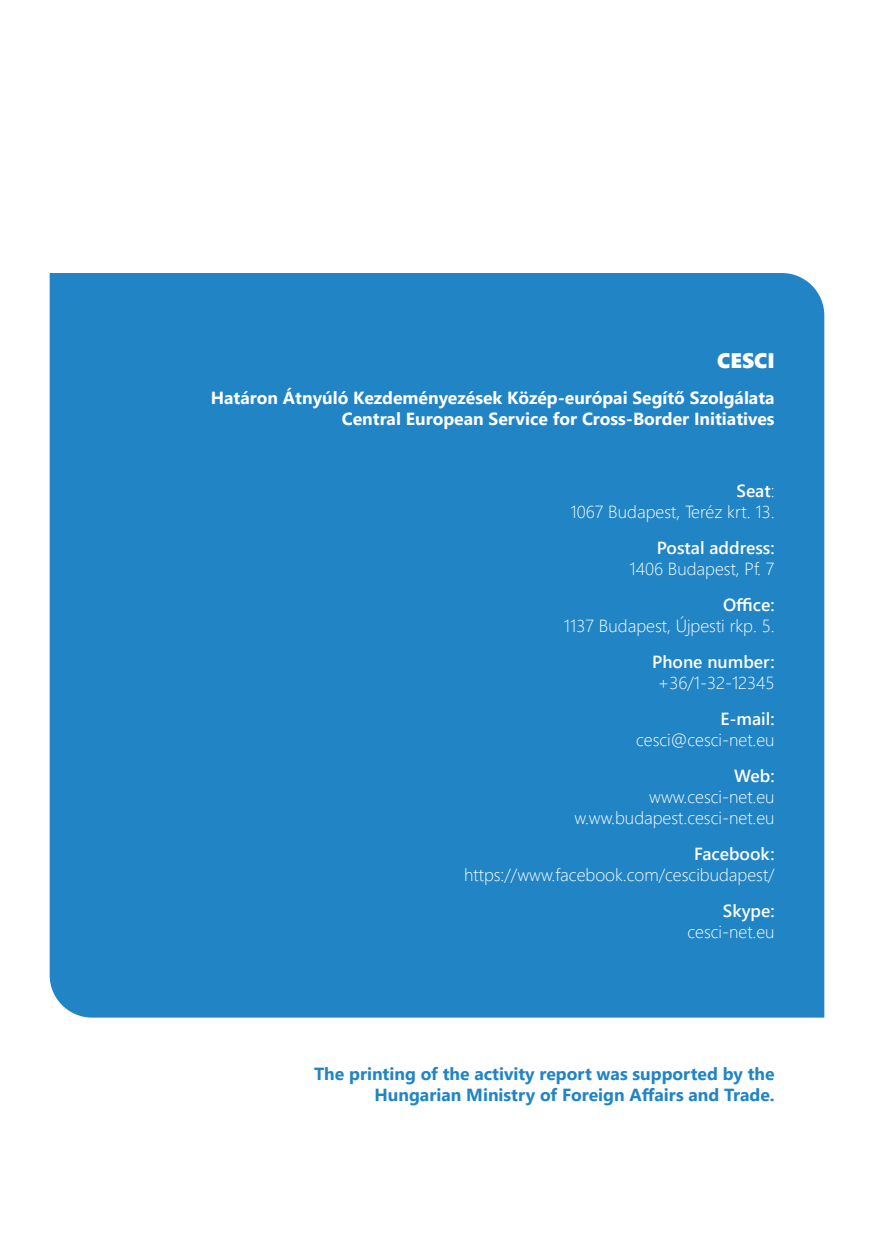
<style>
.page{position:relative;width:874px;height:1241px;background:#fff}
.page>*{position:absolute;margin:0;border:0;box-sizing:border-box;transform-origin:0 0}
.Kapcsolatok{font:21px "Segoe UI Black";color:#fff}
.Kapcsolatok-2{font:300 17.5px/21px "Segoe UI";color:#fff;text-align:right}
.Kapcsolatok-3{font:700 17.5px/21px "Segoe UI";color:#fff;text-align:right}
.Kapcsolatok-4{font:700 17.5px/21px "Segoe UI";color:#2084c5;text-align:right}
.s1{font-weight:600}
</style>
<div class="page">
<div style="left:50px;top:273px;width:773px;height:744px;background:#2084c5"></div>
<p class="Kapcsolatok" style="left:716px;top:345px;width:59px">CESCI</p>
<p class="Kapcsolatok-3" style="left:211px;top:386px;width:565px">Határon Átnyúló Kezdeményezések Közép-európai Segítő Szolgálata<br>Central European Service for Cross-Border Initiatives</p>
<p class="Kapcsolatok-2" style="left:570px;top:478px;width:205px"><span class="s1">Seat</span>:<br>1067 Budapest, Teréz krt. 13.</p>
<p class="Kapcsolatok-2" style="left:629px;top:535px;width:147px"><span class="s1">Postal address:<br></span>1406 Budapest, Pf. 7</p>
<p class="Kapcsolatok-2" style="left:563px;top:592px;width:212px"><span class="s1">Office:<br></span>1137 Budapest, Újpesti rkp. 5.</p>
<p class="Kapcsolatok-2" style="left:652px;top:649px;width:124px;text-align:center"><span class="s1">Phone number: </span>+36/1-32-12345</p>
<p class="Kapcsolatok-2" style="left:635px;top:706px;width:140px"><span class="s1">E-mail: </span>cesci@cesci-net.eu</p>
<p class="Kapcsolatok-2" style="left:574px;top:763px;width:201px"><span class="s1">Web:<br></span>www.cesci-net.eu w.ww.budapest.cesci-net.eu</p>
<p class="Kapcsolatok-2" style="left:464px;top:841px;width:312px"><span class="s1">Facebook: </span>https://www.facebook.com/cescibudapest/</p>
<p class="Kapcsolatok-2" style="left:687px;top:897px;width:89px"><span class="s1">Skype: </span>cesci-net.eu</p>
<p class="Kapcsolatok-4" style="left:314px;top:1061px;width:462px">The printing of the activity report was supported by the<br>Hungarian Ministry of Foreign Affairs and Trade.</p>
</div>
